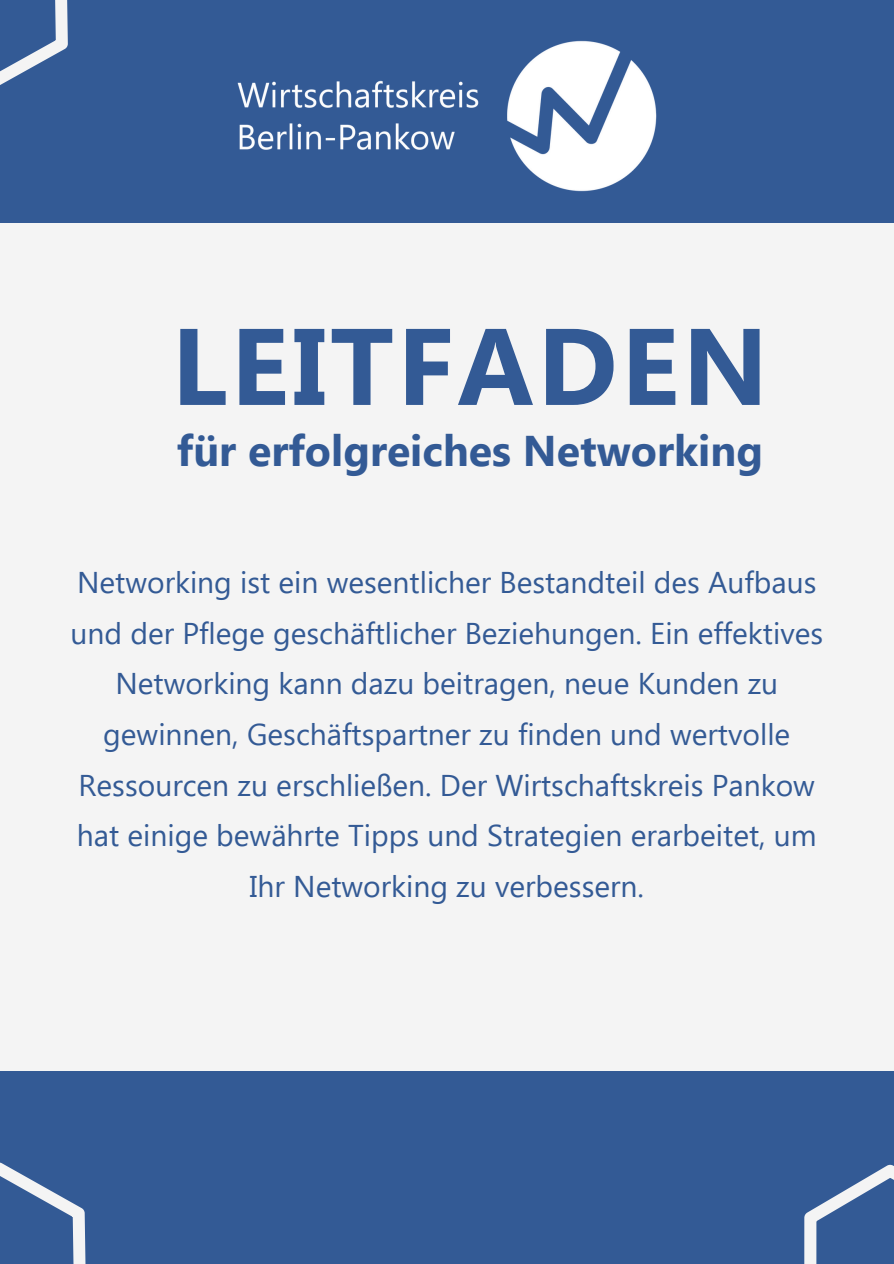
<style>
.page{position:relative;width:894px;height:1264px;background:#fff}
.page>*{position:absolute;margin:0;border:0;box-sizing:border-box;transform-origin:0 0}
.t1{font:700 108.6px "Segoe UI";letter-spacing:.035em;color:#335a95}
.t2{font:700 42.9px "Segoe UI";color:#335a95}
.t3{font:30px/50.7px "Segoe UI";color:#335a95;text-align:center}
</style>
<div class="page">
<div style="left:0;top:0;width:893px;height:1263px;background:#f4f4f4"></div>
<div style="left:0;top:1071px;width:893px;height:192px;background:#335a95"></div>
<div style="left:0;top:0;width:893px;height:222px;background:#335a95"></div>
<svg style="left:0;top:1162px;width:86px;height:101px"></svg>
<svg style="left:0;top:0;width:68px;height:85px"></svg>
<svg style="left:804px;top:1164px;width:89px;height:99px"></svg>
<img style="left:237px;top:41px;width:420px;height:150px">
<h1 class="t1" style="left:171px;top:288px;width:598px">LEITFADEN</h1>
<p class="t2" style="left:177px;top:419px;width:587px">für erfolgreiches Networking</p>
<p class="t3" style="left:70px;top:555px;width:754px">Networking ist ein wesentlicher Bestandteil des Aufbaus und der Pflege geschäftlicher Beziehungen. Ein effektives Networking kann dazu beitragen, neue Kunden zu gewinnen, Geschäftspartner zu finden und wertvolle Ressourcen zu erschließen. Der Wirtschaftskreis Pankow hat einige bewährte Tipps und Strategien erarbeitet, um Ihr Networking zu verbessern.</p>
</div>
